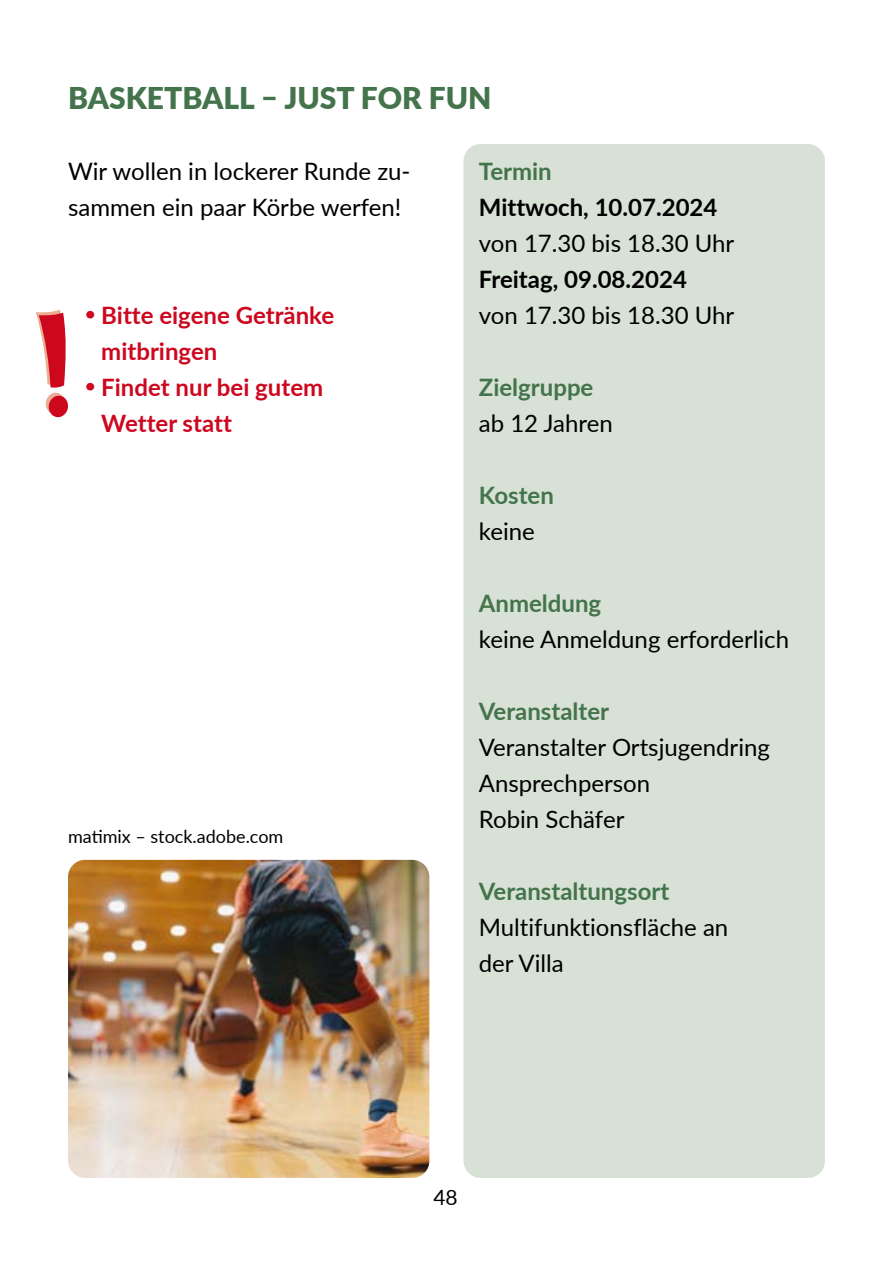
<style>
.page{position:relative;width:893px;height:1263px;background:#fff}
.page>*{position:absolute;margin:0;border:0;box-sizing:border-box;transform-origin:0 0}
.t1{font:900 30px "Lato";color:#44744b}
.t2{font:24px/36px "Lato";color:#000}
.t3{font:700 24px "Lato";color:#44744b}
.t4{font:700 24px/36px "Lato";color:#cd071e}
.t5{font:700 24px "Lato";color:#000}
.t6{font:21px "Lato";color:#000}
.t7{font:18px "Lato";color:#000}
</style>
<div class="page">
<div style="left:463px;top:144px;width:362px;height:1034px;background:#d7e1d6;border-radius:17px"></div>
<svg style="left:36px;top:310px;width:32px;height:108px"></svg>
<img style="left:68px;top:860px;width:361px;height:318px">
<p class="t1" style="left:68px;top:76px;width:425px">BASKETBALL – JUST FOR FUN</p>
<p class="t2" style="left:68px;top:152px;width:344px">Wir wollen in lockerer Runde zu&shy;sammen ein paar Körbe werfen!</p>
<p class="t4" style="left:101px;top:296px;width:234px">Bitte eigene Getränke mitbringen<br>Findet nur bei gutem<br>Wetter statt</p>
<p class="t7" style="left:68px;top:824px;width:217px">matimix – stock.adobe.com</p>
<p class="t3" style="left:479px;top:154px;width:74px">Termin</p>
<p class="t5" style="left:479px;top:190px;width:240px">Mittwoch, 10.07.2024</p>
<p class="t2" style="left:479px;top:224px;width:257px">von 17.30 bis 18.30 Uhr</p>
<p class="t5" style="left:479px;top:262px;width:210px">Freitag, 09.08.2024</p>
<p class="t2" style="left:479px;top:296px;width:257px">von 17.30 bis 18.30 Uhr</p>
<p class="t3" style="left:479px;top:370px;width:116px">Zielgruppe</p>
<p class="t2" style="left:479px;top:404px;width:136px">ab 12 Jahren</p>
<p class="t3" style="left:479px;top:478px;width:77px">Kosten</p>
<p class="t2" style="left:479px;top:512px;width:58px">keine</p>
<p class="t3" style="left:479px;top:586px;width:124px">Anmeldung</p>
<p class="t2" style="left:479px;top:620px;width:312px">keine Anmeldung erforderlich</p>
<p class="t3" style="left:479px;top:694px;width:132px">Veranstalter</p>
<p class="t2" style="left:479px;top:728px;width:293px">Veranstalter Ortsjugendring<br>Ansprechperson<br>Robin Schäfer</p>
<p class="t3" style="left:479px;top:874px;width:192px">Veranstaltungsort</p>
<p class="t2" style="left:479px;top:908px;width:251px">Multifunktionsfläche an der Villa</p>
<p class="t6" style="left:433px;top:1183px;width:26px">48</p>
</div>
